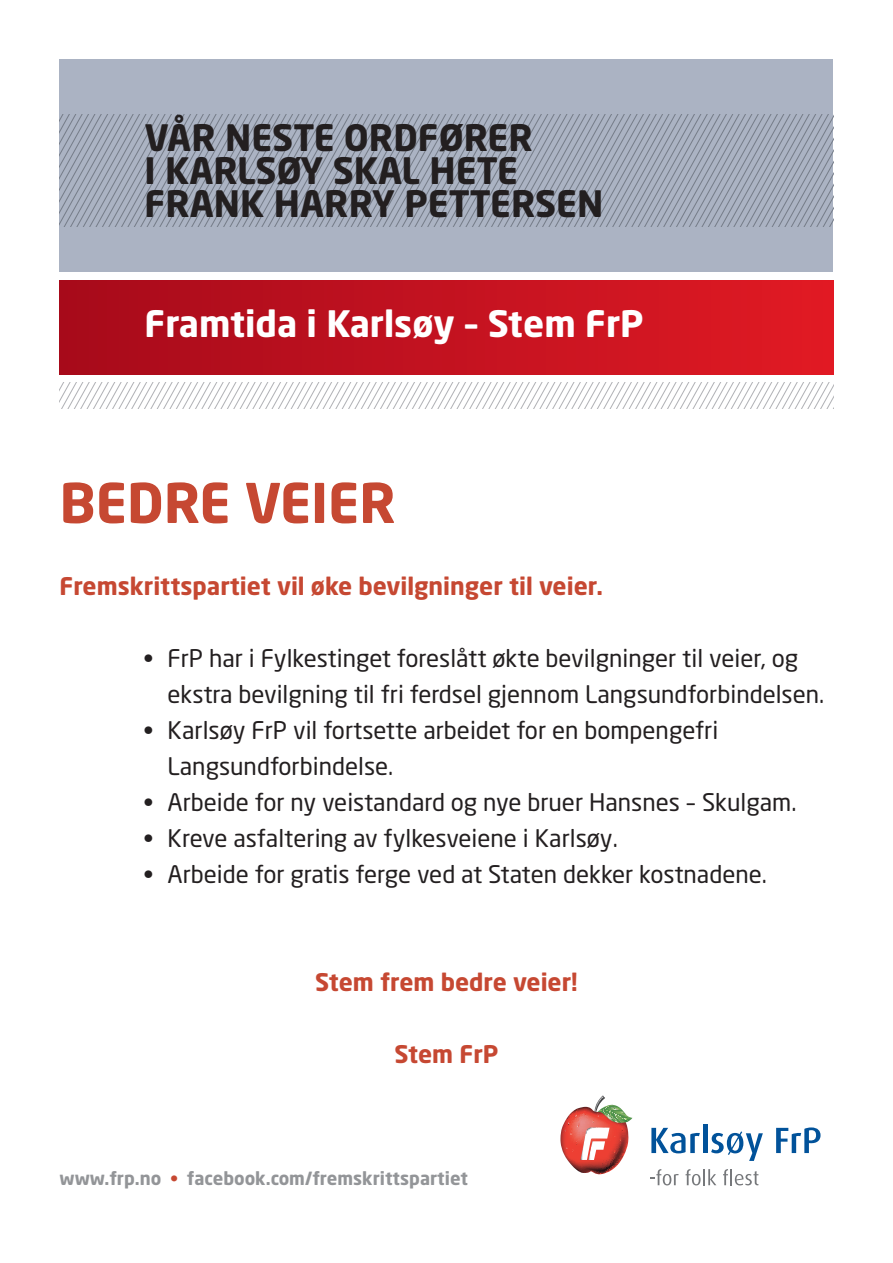
<style>
.page{position:relative;width:893px;height:1263px;background:#fff}
.page>*{position:absolute;margin:0;border:0;box-sizing:border-box;transform-origin:0 0}
.t1{font:700 54px "Neo Sans";color:#c64832}
.t2{font:700 36px/33px "Neo Sans";color:#231f20}
.t3{font:700 36px "Neo Sans";color:#fff}
.t4{font:24px/36px "Neo Sans";color:#231f20}
.t5{font:700 24px "Neo Sans";color:#c64832}
.t6{font:700 18px "Neo Sans";color:#939598}
.s1{color:#c64832}
</style>
<div class="page">
<div style="left:60px;top:60px;width:773px;height:212px;background:#abb3c3"></div>
<div style="left:60px;top:281px;width:773px;height:93px;background:linear-gradient(to right,#a70a1b,#e01a24)"></div>
<svg style="left:60px;top:114px;width:773px;height:113px"></svg>
<svg style="left:60px;top:383px;width:773px;height:25px"></svg>
<svg style="left:560px;top:1095px;width:72px;height:79px"></svg>
<svg style="left:651px;top:1128px;width:49px;height:25px"></svg>
<hr style="left:703px;top:1124px;width:4px;height:29px;background:#01529a">
<svg style="left:711px;top:1131px;width:52px;height:30px"></svg>
<svg style="left:776px;top:1127px;width:44px;height:26px"></svg>
<svg style="left:650px;top:1169px;width:29px;height:16px"></svg>
<svg style="left:685px;top:1169px;width:31px;height:16px"></svg>
<svg style="left:723px;top:1169px;width:35px;height:16px"></svg>
<h2 class="t2" style="left:145px;top:124px;width:460px">VÅR NESTE ORDFØRER<br>I KARLSØY SKAL HETE<br>FRANK HARRY PETTERSEN</h2>
<h2 class="t3" style="left:145px;top:309px;width:501px">Framtida i Karlsøy – Stem FrP</h2>
<h1 class="t1" style="left:60px;top:482px;width:338px">BEDRE VEIER</h1>
<p class="t5" style="left:60px;top:577px;width:545px">Fremskrittspartiet vil øke bevilgninger til veier.</p>
<p class="t4" style="left:168px;top:642px;width:658px;text-indent:-24px">• FrP har i Fylkestinget foreslått økte bevilgninger til veier, og ekstra bevilgning til fri ferdsel gjennom Langsundforbindelsen.</p>
<p class="t4" style="left:168px;top:714px;width:552px;text-indent:-24px">• Karlsøy FrP vil fortsette arbeidet for en bompengefri<br>Langsundforbindelse.</p>
<p class="t4" style="left:144px;top:786px;width:654px">• Arbeide for ny veistandard og nye bruer Hansnes – Skulgam.</p>
<p class="t4" style="left:144px;top:822px;width:476px">• Kreve asfaltering av fylkesveiene i Karlsøy.</p>
<p class="t4" style="left:144px;top:858px;width:625px">• Arbeide for gratis ferge ved at Staten dekker kostnadene.</p>
<p class="t5" style="left:315px;top:973px;width:264px">Stem frem bedre veier!</p>
<p class="t5" style="left:394px;top:1045px;width:106px">Stem FrP</p>
<p class="t6" style="left:60px;top:1172px;width:410px">www.frp.no <span class="s1">•</span> facebook.com/fremskrittspartiet</p>
</div>
